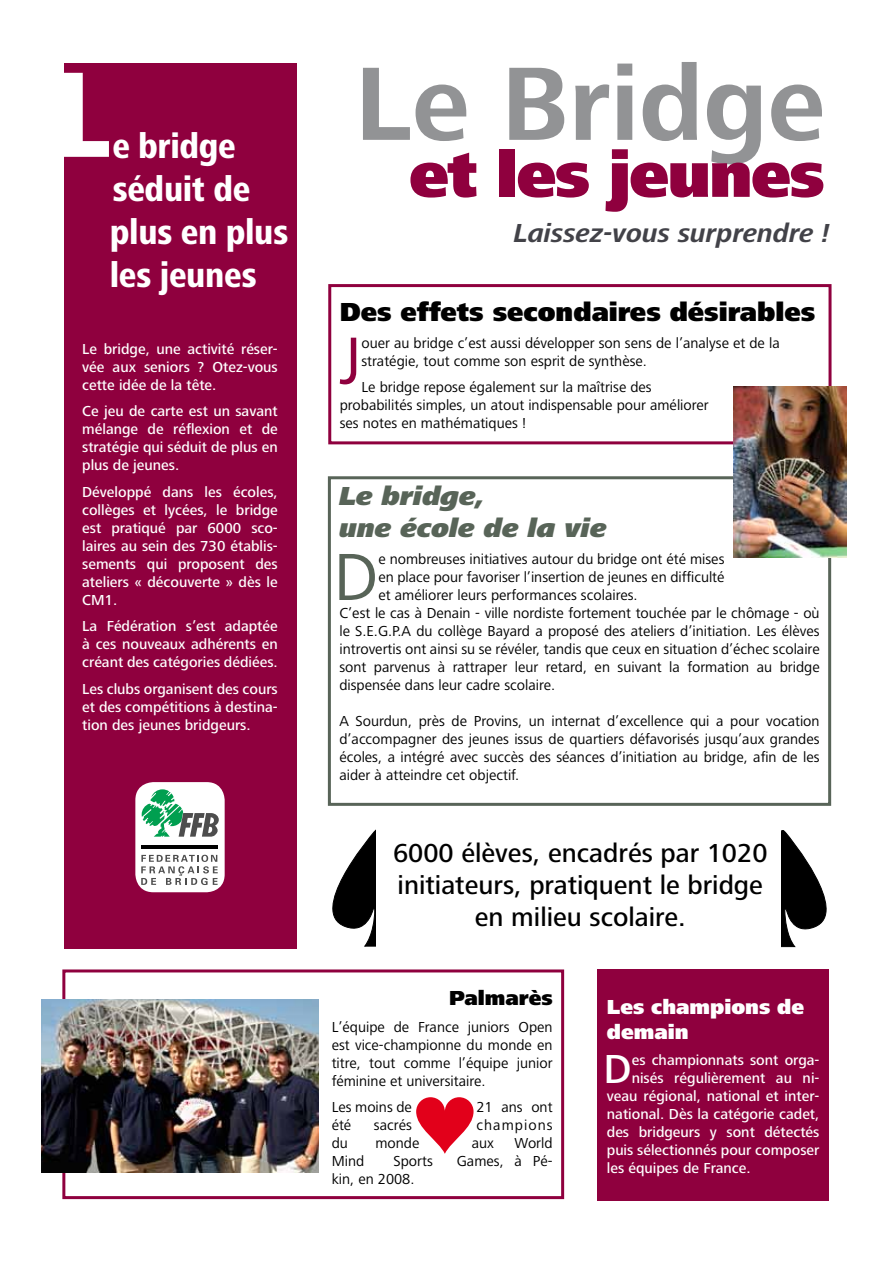
<style>
.page{position:relative;width:893px;height:1263px;background:#fff}
.page>*{position:absolute;margin:0;border:0;box-sizing:border-box;transform-origin:0 0}
.t1{font:700 108px "Frutiger Next LT";color:#929395}
.t2{font:69px "Frutiger Next LT";color:#8f003e}
.t3{font:69px "Frutiger Next LT";color:#586458}
.t4{font:900 66px "Frutiger Next LT";letter-spacing:-.025em;color:#8f003e}
.t5{font:500 42px "Frutiger Next LT";color:#fff}
.t6{font:800 condensed 36px/43.2px "Frutiger Next LT";letter-spacing:-.01em;color:#fff}
.t7{font:500 27px/32.4px "Frutiger Next LT";color:#000;text-align:center}
.t8{font:900 27px "Frutiger Next LT";color:#000}
.t9{font:italic 900 27px/32.5px "Frutiger Next LT";color:#586458}
.t10{font:italic 700 27px "Frutiger Next LT";color:#424248}
.t11{font:900 21px/25.2px "Frutiger Next LT";color:#fff}
.t12{font:900 21px "Frutiger Next LT";color:#000}
.t13{font:15px/18px "Frutiger Next LT";color:#000}
.t14{font:500 15px/18px "Frutiger Next LT";color:#fff;text-align:justify}
.t15{font:15px "Frutiger Next LT";letter-spacing:.07em;color:#000}
</style>
<div class="page">
<div style="left:597px;top:969px;width:232px;height:232px;background:#8f003e"></div>
<div style="left:64px;top:64px;width:232px;height:885px;background:#8f003e"></div>
<div style="left:328px;top:284px;width:503px;height:160px;border:3px solid #8f003e"></div>
<div style="left:328px;top:476px;width:503px;height:330px;border:3px solid #586458"></div>
<svg style="left:332px;top:829px;width:44px;height:118px"></svg>
<svg style="left:782px;top:830px;width:45px;height:118px"></svg>
<div style="left:135px;top:782px;width:90px;height:110px;background:#fff;border-radius:18px"></div>
<hr style="left:142px;top:845px;width:76px;height:4px;background:#000">
<svg style="left:142px;top:789px;width:77px;height:48px"></svg>
<svg style="left:141px;top:855px;width:77px;height:30px"></svg>
<svg style="left:64px;top:73px;width:45px;height:84px"></svg>
<div style="left:62px;top:969px;width:502px;height:230px;border:3px solid #8f003e"></div>
<svg style="left:416px;top:1097px;width:58px;height:57px"></svg>
<img style="left:733px;top:387px;width:113px;height:170px">
<img style="left:41px;top:999px;width:278px;height:173px">
<h3 class="t6" style="left:110px;top:124px;width:180px">e bridge séduit de plus en plus les jeunes</h3>
<p class="t14" style="left:82px;top:340px;width:197px">Le bridge, une activité réser&shy;vée aux seniors ? Otez-vous cette idée de la tête.</p>
<p class="t14" style="left:82px;top:402px;width:197px">Ce jeu de carte est un savant mélange de réflexion et de stratégie qui séduit de plus en plus de jeunes.</p>
<p class="t14" style="left:82px;top:483px;width:197px">Développé dans les écoles, collèges et lycées, le bridge est pratiqué par 6000 sco&shy;laires au sein des 730 établis&shy;sements qui proposent des ateliers « découverte » dès le CM1.</p>
<p class="t14" style="left:82px;top:617px;width:197px">La Fédération s’est adaptée à ces nouveaux adhérents en créant des catégories dédiées.</p>
<p class="t14" style="left:82px;top:680px;width:197px">Les clubs organisent des cours et des compétitions à destina&shy;tion des jeunes bridgeurs.</p>
<h1 class="t1" style="left:355px;top:43px;width:472px">Le Bridge</h1>
<h3 class="t4" style="left:409px;top:137px;width:417px">et les jeunes</h3>
<h3 class="t10" style="left:514px;top:218px;width:317px">Laissez-vous surprendre !</h3>
<h3 class="t8" style="left:340px;top:297px;width:477px">Des effets secondaires désirables</h3>
<h2 class="t2" style="left:339px;top:322px;width:24px">J</h2>
<p class="t13" style="left:361px;top:334px;width:420px">ouer au bridge c’est aussi développer son sens de l’analyse et de la stratégie, tout comme son esprit de synthèse.</p>
<p class="t13" style="left:340px;top:378px;width:371px;text-indent:22px">Le bridge repose également sur la maîtrise des probabilités simples, un atout indispensable pour améliorer ses notes en mathématiques !</p>
<h3 class="t9" style="left:339px;top:480px;width:269px">Le bridge,<br>une école de la vie</h3>
<h2 class="t3" style="left:333px;top:539px;width:46px">D</h2>
<p class="t13" style="left:378px;top:550px;width:348px">e nombreuses initiatives autour du bridge ont été mises</p>
<p class="t13" style="left:378px;top:568px;width:348px">en place pour favoriser l’insertion de jeunes en difficulté</p>
<p class="t13" style="left:378px;top:586px;width:261px">et améliorer leurs performances scolaires.</p>
<p class="t13" style="left:339px;top:604px;width:482px">C’est le cas à Denain - ville nordiste fortement touchée par le chômage - où</p>
<p class="t13" style="left:339px;top:622px;width:482px">le S.E.G.P.A du collège Bayard a proposé des ateliers d’initiation. Les élèves</p>
<p class="t13" style="left:339px;top:640px;width:482px">introvertis ont ainsi su se révéler, tandis que ceux en situation d’échec scolaire</p>
<p class="t13" style="left:339px;top:658px;width:482px">sont parvenus à rattraper leur retard, en suivant la formation au bridge</p>
<p class="t13" style="left:339px;top:676px;width:217px">dispensée dans leur cadre scolaire.</p>
<p class="t13" style="left:339px;top:712px;width:482px;text-align:justify">A Sourdun, près de Provins, un internat d’excellence qui a pour vocation d’accompagner des jeunes issus de quartiers défavorisés jusqu’aux grandes écoles, a intégré avec succès des séances d’initiation au bridge, afin de les aider à atteindre cet objectif.</p>
<h3 class="t7" style="left:393px;top:836px;width:376px">6000 élèves, encadrés par 1020 initiateurs, pratiquent le bridge en milieu scolaire.</h3>
<h3 class="t12" style="left:449px;top:986px;width:105px">Palmarès</h3>
<p class="t13" style="left:332px;top:1018px;width:222px;text-align:justify">L’équipe de France juniors Open est vice-championne du monde en titre, tout comme l’équipe junior féminine et universitaire.</p>
<p class="t13" style="left:332px;top:1098px;width:82px">Les moins de</p>
<p class="t13" style="left:476px;top:1098px;width:78px">21 ans ont</p>
<p class="t13" style="left:332px;top:1116px;width:21px">été</p>
<p class="t13" style="left:374px;top:1116px;width:39px">sacrés</p>
<p class="t15" style="left:476px;top:1117px;width:78px">champions</p>
<p class="t13" style="left:332px;top:1134px;width:18px">du</p>
<p class="t13" style="left:375px;top:1134px;width:46px">monde</p>
<p class="t13" style="left:472px;top:1134px;width:24px">aux</p>
<p class="t13" style="left:514px;top:1134px;width:40px">World</p>
<p class="t13" style="left:332px;top:1152px;width:34px">Mind</p>
<p class="t13" style="left:394px;top:1152px;width:41px">Sports</p>
<p class="t13" style="left:457px;top:1152px;width:97px">Games, à Pé-</p>
<p class="t13" style="left:332px;top:1170px;width:84px">kin, en 2008.</p>
<h3 class="t11" style="left:607px;top:994px;width:199px">Les champions de demain</h3>
<h3 class="t5" style="left:603px;top:1046px;width:30px">D</h3>
<p class="t14" style="left:632px;top:1051px;width:189px">es championnats sont orga-</p>
<p class="t14" style="left:632px;top:1069px;width:189px">nisés régulièrement au ni-</p>
<p class="t14" style="left:607px;top:1087px;width:214px">veau régional, national et inter-</p>
<p class="t14" style="left:607px;top:1105px;width:214px">national. Dès la catégorie cadet,</p>
<p class="t14" style="left:607px;top:1123px;width:214px">des bridgeurs y sont détectés</p>
<p class="t14" style="left:607px;top:1141px;width:214px">puis sélectionnés pour composer</p>
<p class="t14" style="left:607px;top:1159px;width:145px">les équipes de France.</p>
</div>
